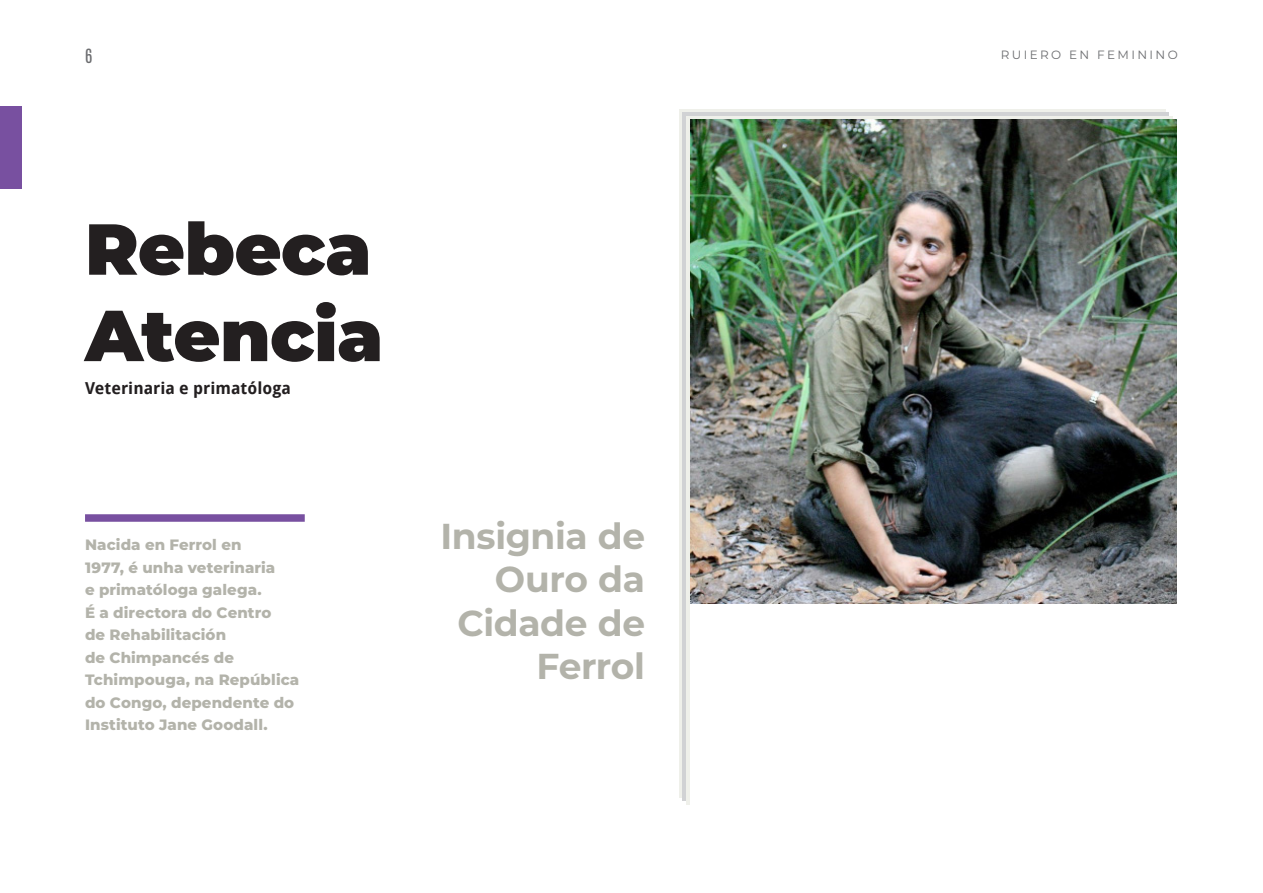
<style>
.page{position:relative;width:1263px;height:893px;background:#fff}
.page>*{position:absolute;margin:0;border:0;box-sizing:border-box;transform-origin:0 0}
.Title_Level_01_48pts{font:900 72px "Montserrat";letter-spacing:-.01em;color:#231f20}
.Box_04_Right{font:700 36px/43.2px "Montserrat";letter-spacing:-.01em;color:#b3b3aa;text-align:right}
.Sub_Level_01{font:700 16.5px "Droid Sans";color:#231f20}
.t1{font:16.5px "Antonio";color:#6c6d70}
.Bold_02{font:800 15px/22.5px "Montserrat";letter-spacing:.005em;color:#b3b3aa}
.t2{font:12px "Montserrat";letter-spacing:.2em;color:#6c6d70}
</style>
<div class="page">
<img style="left:690px;top:120px;width:487px;height:483px">
<div style="left:0;top:106px;width:21px;height:83px;background:#7850a0"></div>
<div style="left:85px;top:514px;width:220px;height:8px;background:#7850a0"></div>
<p class="t1" style="left:85px;top:43px;width:9px">6</p>
<p class="t2" style="left:1001px;top:46px;width:179px">RUIERO EN FEMININO</p>
<p class="Title_Level_01_48pts" style="left:85px;top:195px;width:288px">Rebeca</p>
<p class="Title_Level_01_48pts" style="left:85px;top:281px;width:300px">Atencia</p>
<p class="Sub_Level_01" style="left:85px;top:377px;width:207px">Veterinaria e primatóloga</p>
<p class="Bold_02" style="left:85px;top:533px;width:216px">Nacida en Ferrol en<br>1977, é unha veterinaria<br>e primatóloga galega.<br>É a directora do Centro<br>de Rehabilitación<br>de Chimpancés de<br>Tchimpouga, na República do Congo, dependente do<br>Instituto Jane Goodall.</p>
<p class="Box_04_Right" style="left:440px;top:513px;width:206px">Insignia de<br>Ouro da<br>Cidade de<br>Ferrol</p>
</div>
